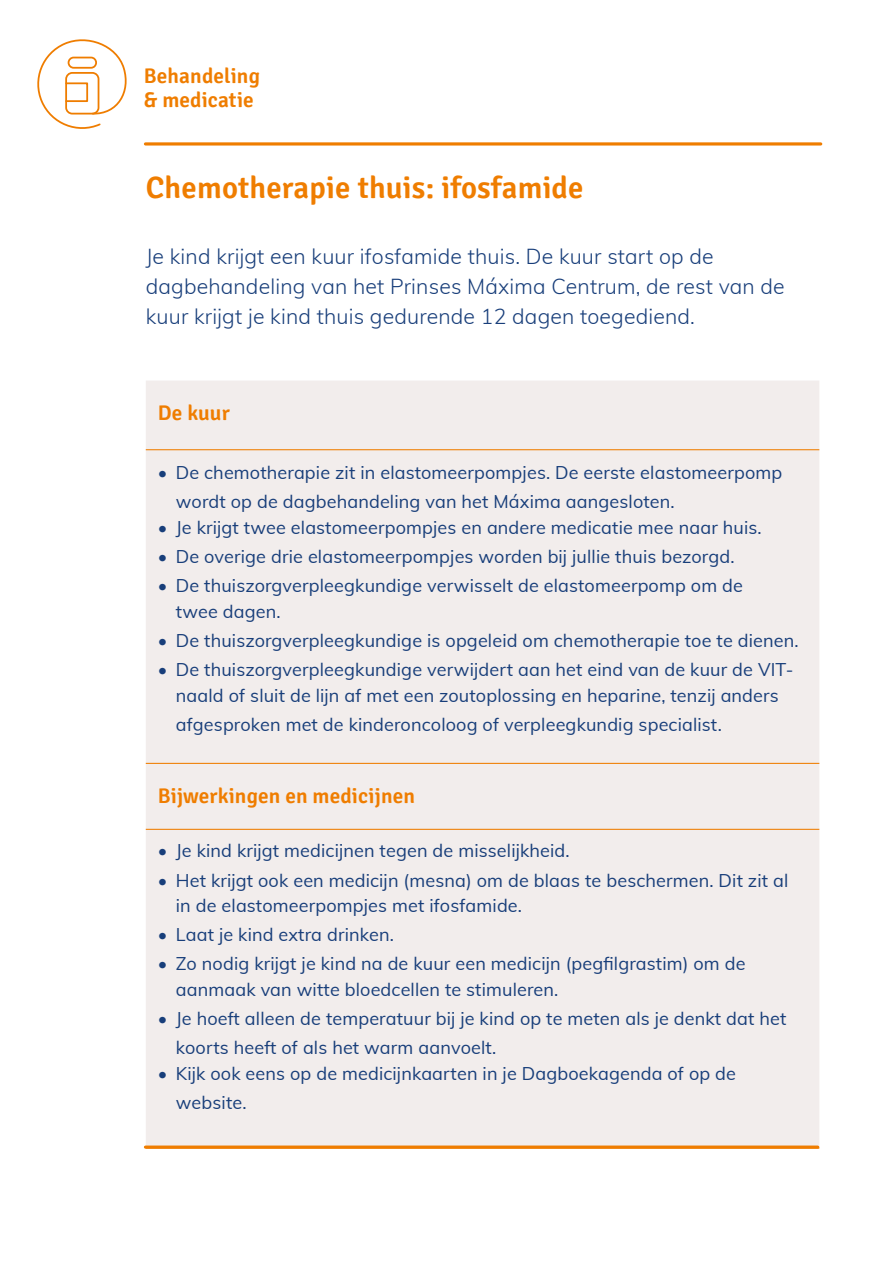
<style>
.page{position:relative;width:893px;height:1263px;background:#fff}
.page>*{position:absolute;margin:0;border:0;box-sizing:border-box;transform-origin:0 0}
.t1{font:600 30.75px "Signika";letter-spacing:.005em;color:#ef7d00}
.t2{font:300 21.15px/30px "Muli";letter-spacing:.01em;color:#183e7a}
.t3{font:600 21.15px/24px "Signika";letter-spacing:.005em;color:#ef7d00}
.t4{font:18px/25.7px "Muli";letter-spacing:.01em;color:#183e7a}
</style>
<div class="page">
<svg style="left:145px;top:142px;width:676px;height:4px;background:#f29734"></svg>
<div style="left:146px;top:381px;width:673px;height:766px;background:#f2edec"></div>
<hr style="left:146px;top:449px;width:673px;height:1px;background:#ef7d00">
<hr style="left:146px;top:763px;width:673px;height:1px;background:#ef7d00">
<hr style="left:146px;top:829px;width:673px;height:1px;background:#ef7d00">
<hr style="left:146px;top:1147px;width:673px;height:1px;background:#ef7d00">
<svg style="left:145px;top:1145px;width:673px;height:4px"></svg>
<svg style="left:37px;top:39px;width:90px;height:90px"></svg>
<p class="t3" style="left:144px;top:64px;width:118px">Behandeling &amp; medicatie</p>
<h1 class="t1" style="left:146px;top:170px;width:439px">Chemotherapie thuis: ifosfamide</h1>
<p class="t2" style="left:146px;top:240px;width:640px">Je kind krijgt een kuur ifosfamide thuis. De kuur start op de dagbehandeling van het Prinses Máxima Centrum, de rest van de kuur krijgt je kind thuis gedurende 12 dagen toegediend.</p>
<p class="t3" style="left:158px;top:401px;width:74px">De kuur</p>
<p class="t4" style="left:176px;top:457px;width:608px;line-height:29.4px;text-indent:-18px">• De chemotherapie zit in elastomeerpompjes. De eerste elastomeerpomp wordt op de dagbehandeling van het Máxima aangesloten.</p>
<p class="t4" style="left:158px;top:514px;width:605px">• Je krijgt twee elastomeerpompjes en andere medicatie mee naar huis.</p>
<p class="t4" style="left:158px;top:542px;width:578px">• De overige drie elastomeerpompjes worden bij jullie thuis bezorgd.</p>
<p class="t4" style="left:176px;top:572px;width:569px;text-indent:-18px">• De thuiszorgverpleegkundige verwisselt de elastomeerpomp om de twee dagen.</p>
<p class="t4" style="left:158px;top:626px;width:642px">• De thuiszorgverpleegkundige is opgeleid om chemotherapie toe te dienen.</p>
<p class="t4" style="left:158px;top:656px;width:637px;text-align:center">• De thuiszorgverpleegkundige verwijdert aan het eind van de kuur de VIT&shy;naald of sluit de lijn af met een zoutoplossing en heparine, tenzij anders</p>
<p class="t4" style="left:176px;top:710px;width:547px">afgesproken met de kinderoncoloog of verpleegkundig specialist.</p>
<p class="t3" style="left:158px;top:784px;width:259px">Bijwerkingen en medicijnen</p>
<p class="t4" style="left:158px;top:837px;width:413px">• Je kind krijgt medicijnen tegen de misselijkheid.</p>
<p class="t4" style="left:176px;top:866px;width:614px;text-indent:-18px">• Het krijgt ook een medicijn (mesna) om de blaas te beschermen. Dit zit al in de elastomeerpompjes met ifosfamide.</p>
<p class="t4" style="left:158px;top:921px;width:238px">• Laat je kind extra drinken.</p>
<p class="t4" style="left:176px;top:950px;width:571px;text-indent:-18px">• Zo nodig krijgt je kind na de kuur een medicijn (pegfilgrastim) om de aanmaak van witte bloedcellen te stimuleren.</p>
<p class="t4" style="left:176px;top:1002px;width:612px;line-height:29.7px;text-indent:-18px">• Je hoeft alleen de temperatuur bij je kind op te meten als je denkt dat het koorts heeft of als het warm aanvoelt.</p>
<p class="t4" style="left:176px;top:1058px;width:562px;line-height:28.8px;text-indent:-18px">• Kijk ook eens op de medicijnkaarten in je Dagboekagenda of op de website.</p>
</div>
